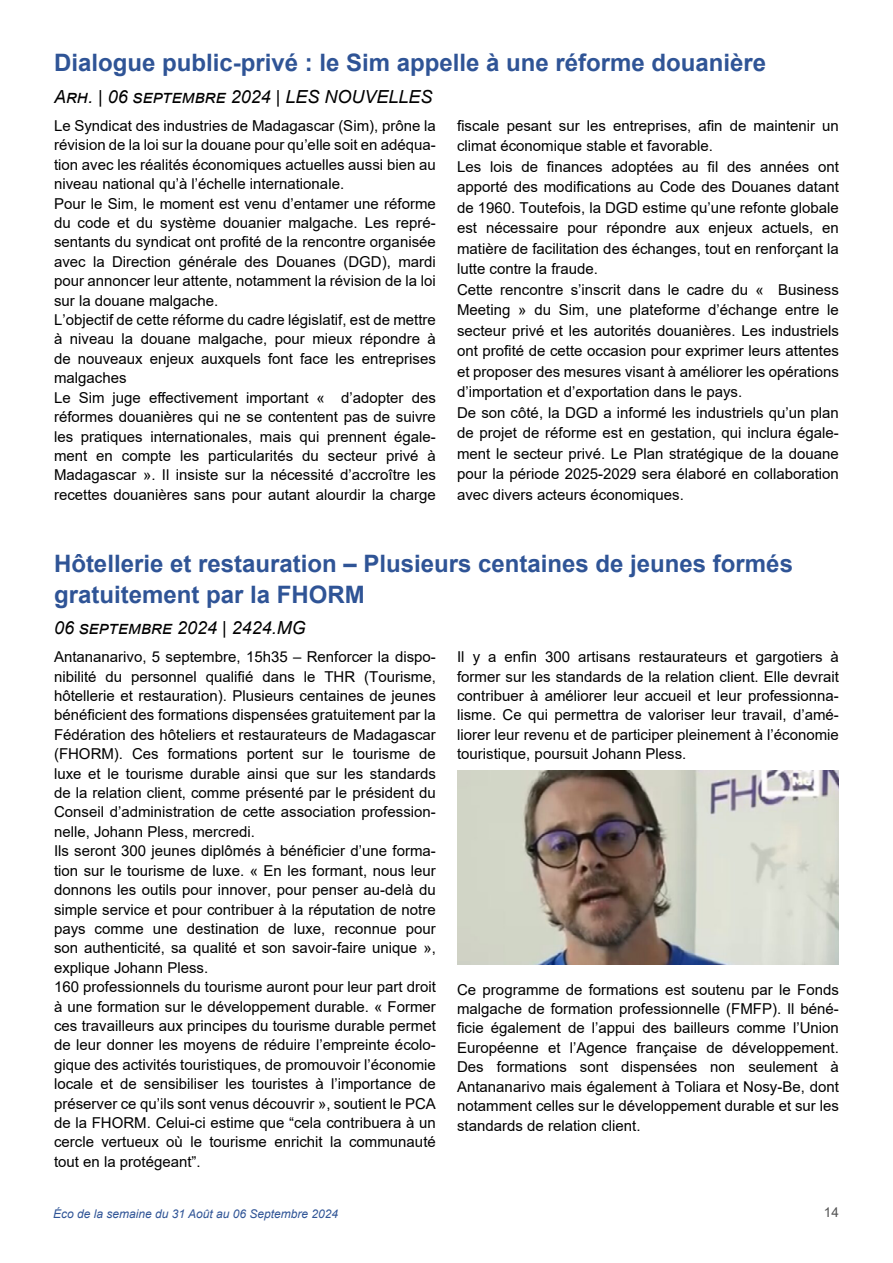
<style>
.page{position:relative;width:893px;height:1263px;background:#fff}
.page>*{position:absolute;margin:0;border:0;box-sizing:border-box;transform-origin:0 0}
.t1{font:700 24px/30.2px "Arial";color:#2f5496}
.t2{font:italic 18px "Arial";color:#000}
.t3{font:15px/19.4px "Arial";color:#000}
.t4{font:13.5px "Arial";color:#525252}
.t5{font:italic 12px "Arial";color:#2f5496}
</style>
<div class="page">
<img style="left:457px;top:771px;width:382px;height:194px">
<h1 class="t1" style="left:54px;top:48px;width:714px">Dialogue public-privé : le Sim appelle à une réforme douanière</h1>
<p class="t2" style="left:54px;top:85px;width:380px">Arh. | 06 septembre 2024 | LES NOUVELLES</p>
<p class="t3" style="left:54px;top:116px;width:383px">Le Syndicat des industries de Madagascar (Sim), prône la révision de la loi sur la douane pour qu’elle soit en adéqua&shy;tion avec les réalités économiques actuelles aussi bien au niveau national qu’à l’échelle internationale.<br>Pour le Sim, le moment est venu d’entamer une réforme du code et du système douanier malgache. Les repré&shy;sentants du syndicat ont profité de la rencontre organisée avec la Direction générale des Douanes (DGD), mardi pour annoncer leur attente, notamment la révision de la loi sur la douane malgache.<br>L’objectif de cette réforme du cadre législatif, est de mettre à niveau la douane malgache, pour mieux répondre à de nouveaux enjeux auxquels font face les entreprises malgaches<br>Le Sim juge effectivement important « d’adopter des réformes douanières qui ne se contentent pas de suivre les pratiques internationales, mais qui prennent égale&shy;ment en compte les particularités du secteur privé à Madagascar ». Il insiste sur la nécessité d’accroître les recettes douanières sans pour autant alourdir la charge</p>
<p class="t3" style="left:457px;top:115px;width:383px;line-height:20.5px">fiscale pesant sur les entreprises, afin de maintenir un climat économique stable et favorable.<br>Les lois de finances adoptées au fil des années ont apporté des modifications au Code des Douanes datant de 1960. Toutefois, la DGD estime qu’une refonte globale est nécessaire pour répondre aux enjeux actuels, en matière de facilitation des échanges, tout en renforçant la lutte contre la fraude.<br>Cette rencontre s’inscrit dans le cadre du « Business Meeting » du Sim, une plateforme d’échange entre le secteur privé et les autorités douanières. Les industriels ont profité de cette occasion pour exprimer leurs attentes et proposer des mesures visant à améliorer les opérations d’importation et d’exportation dans le pays.<br>De son côté, la DGD a informé les industriels qu’un plan de projet de réforme est en gestation, qui inclura égale&shy;ment le secteur privé. Le Plan stratégique de la douane pour la période 2025-2029 sera élaboré en collaboration avec divers acteurs économiques.</p>
<h1 class="t1" style="left:54px;top:549px;width:740px">Hôtellerie et restauration – Plusieurs centaines de jeunes formés gratuitement par la FHORM</h1>
<p class="t2" style="left:54px;top:616px;width:253px">06 septembre 2024 | 2424.MG</p>
<p class="t3" style="left:54px;top:647px;width:383px">Antananarivo, 5 septembre, 15h35 – Renforcer la dispo&shy;nibilité du personnel qualifié dans le THR (Tourisme, hôtellerie et restauration). Plusieurs centaines de jeunes bénéficient des formations dispensées gratuitement par la Fédération des hôteliers et restaurateurs de Madagascar (FHORM). Ces formations portent sur le tourisme de luxe et le tourisme durable ainsi que sur les standards de la relation client, comme présenté par le président du Conseil d’administration de cette association profession&shy;nelle, Johann Pless, mercredi.<br>Ils seront 300 jeunes diplômés à bénéficier d’une forma&shy;tion sur le tourisme de luxe. « En les formant, nous leur donnons les outils pour innover, pour penser au-delà du simple service et pour contribuer à la réputation de notre pays comme une destination de luxe, reconnue pour son authenticité, sa qualité et son savoir-faire unique », explique Johann Pless.<br>160 professionnels du tourisme auront pour leur part droit à une formation sur le développement durable. « Former ces travailleurs aux principes du tourisme durable permet de leur donner les moyens de réduire l’empreinte écolo&shy;gique des activités touristiques, de promouvoir l’économie locale et de sensibiliser les touristes à l’importance de préserver ce qu’ils sont venus découvrir », soutient le PCA de la FHORM. Celui-ci estime que “cela contribuera à un cercle vertueux où le tourisme enrichit la communauté tout en la protégeant”.</p>
<p class="t3" style="left:457px;top:647px;width:383px;text-align:justify">Il y a enfin 300 artisans restaurateurs et gargotiers à former sur les standards de la relation client. Elle devrait contribuer à améliorer leur accueil et leur professionna&shy;lisme. Ce qui permettra de valoriser leur travail, d’amé&shy;liorer leur revenu et de participer pleinement à l’économie touristique, poursuit Johann Pless.</p>
<p class="t3" style="left:457px;top:979px;width:383px;text-align:justify">Ce programme de formations est soutenu par le Fonds malgache de formation professionnelle (FMFP). Il béné&shy;ficie également de l’appui des bailleurs comme l’Union Européenne et l’Agence française de développement.<br>Des formations sont dispensées non seulement à Antananarivo mais également à Toliara et Nosy-Be, dont notamment celles sur le développement durable et sur les standards de relation client.</p>
<p class="t5" style="left:53px;top:1205px;width:287px">Éco de la semaine du 31 Août au 06 Septembre 2024</p>
<p class="t4" style="left:824px;top:1203px;width:17px">14</p>
</div>
